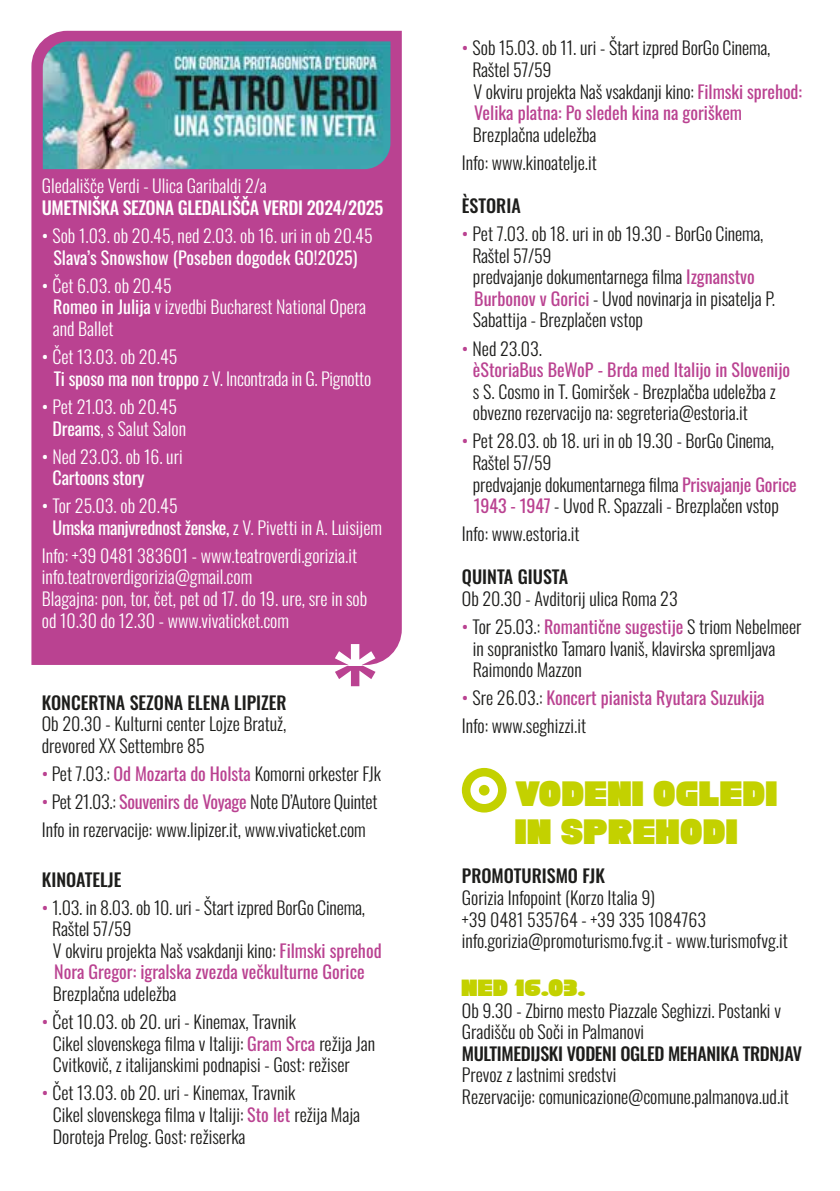
<style>
.page{position:relative;width:840px;height:1191px;background:#fff}
.page>*{position:absolute;margin:0;border:0;box-sizing:border-box;transform-origin:0 0}
.t1{font:36px/38px "Chunky Funks";color:#c3d100}
.t2{font:24px "Chunky Funks";color:#c3d100}
.t3{font:300 18px/21.6px "Oswald";color:#1d1d1b}
.t4{font:300 18px/21.6px "Oswald";color:#fff}
.t5{font:18px/21.6px "Oswald";color:#ba4291}
.t6{font:500 18px "Oswald";color:#1d1d1b}
.t7{font:500 18px "Oswald";letter-spacing:-.025em;color:#fff}
.t8{font:500 18px "Oswald";letter-spacing:-.02em;color:#1d1d1b}
.s1{font-weight:400}
.s2{font-weight:400;color:#ba4291}
.s3{font-weight:300;color:#1d1d1b}
</style>
<div class="page">
<div style="left:31px;top:31px;width:370px;height:634px;background:#ba4291"></div>
<img style="left:43px;top:41px;width:347px;height:128px">
<svg style="left:334px;top:644px;width:41px;height:42px"></svg>
<svg style="left:461px;top:768px;width:45px;height:44px"></svg>
<div style="left:478px;top:785px;width:11px;height:10px;background:#c3d100;border-radius:50%"></div>
<p class="t4" style="left:42px;top:173px;width:226px">Gledališče Verdi - Ulica Garibaldi 2/a</p>
<p class="t7" style="left:42px;top:198px;width:343px">UMETNIŠKA SEZONA GLEDALIŠČA VERDI 2024/2025</p>
<p class="t4" style="left:42px;top:223px;width:332px;text-align:center"><span class="s1">•</span> Sob 1.03. ob 20.45, ned 2.03. ob 16. uri in ob 20.45<br><span class="s1">Slava’s Snowshow (Poseben dogodek GO!2025)</span></p>
<p class="t4" style="left:53px;top:272px;width:315px;text-indent:-11px"><span class="s1">•</span> Čet 6.03. ob 20.45<br><span class="s1">Romeo in Julija</span> v izvedbi Bucharest National Opera and Ballet</p>
<p class="t4" style="left:54px;top:343px;width:319px;text-indent:-12px"><span class="s1">•</span> Čet 13.03. ob 20.45<br><span class="s1">Ti sposo ma non troppo</span> z V. Incontrada in G. Pignotto</p>
<p class="t4" style="left:42px;top:394px;width:146px;text-align:center"><span class="s1">•</span> Pet 21.03. ob 20.45<br><span class="s1">Dreams</span>, s Salut Salon</p>
<p class="t4" style="left:53px;top:443px;width:131px;text-indent:-11px"><span class="s1">•</span> Ned 23.03. ob 16. uri<br><span class="s1">Cartoons story</span></p>
<p class="t4" style="left:53px;top:493px;width:331px;text-indent:-11px"><span class="s1">•</span> Tor 25.03. ob 20.45<br><span class="s1">Umska manjvrednost ženske,</span> z V. Pivetti in A. Luisijem</p>
<p class="t4" style="left:42px;top:542px;width:327px">Info: +39 0481 383601 - www.teatroverdi.gorizia.it info.teatroverdigorizia@gmail.com<br>Blagajna: pon, tor, čet, pet od 17. do 19. ure, sre in sob od 10.30 do 12.30 - www.vivaticket.com</p>
<p class="t6" style="left:42px;top:693px;width:246px">KONCERTNA SEZONA ELENA LIPIZER</p>
<p class="t3" style="left:42px;top:711px;width:246px">Ob 20.30 - Kulturni center Lojze Bratuž, drevored XX Settembre 85</p>
<p class="t3" style="left:42px;top:760px;width:340px"><span class="s2">•</span> Pet 7.03.: <span class="s2">Od Mozarta do Holsta</span> Komorni orkester FJk</p>
<p class="t3" style="left:42px;top:785px;width:337px;line-height:28px"><span class="s2">•</span> Pet 21.03.: <span class="s2">Souvenirs de Voyage</span> Note D’Autore Quintet<br>Info in rezervacije: www.lipizer.it, www.vivaticket.com</p>
<p class="t6" style="left:42px;top:870px;width:81px">KINOATELJE</p>
<p class="t3" style="left:52px;top:894px;width:330px;text-indent:-10px"><span class="s2">•</span> 1.03. in 8.03. ob 10. uri - Štart izpred BorGo Cinema, Raštel 57/59<br>V okviru projekta Naš vsakdanji kino: <span class="s2">Filmski sprehod Nora Gregor: igralska zvezda večkulturne Gorice</span></p>
<p class="t3" style="left:53px;top:981px;width:125px">Brezplačna udeležba</p>
<p class="t3" style="left:53px;top:1009px;width:324px;text-indent:-11px"><span class="s2">•</span> Čet 10.03. ob 20. uri - Kinemax, Travnik<br>Cikel slovenskega filma v Italiji: <span class="s2">Gram Srca</span> režija Jan<br>Cvitkovič, z italijanskimi podnapisi - Gost: režiser</p>
<p class="t3" style="left:53px;top:1080px;width:309px;text-indent:-11px"><span class="s2">•</span> Čet 13.03. ob 20. uri - Kinemax, Travnik<br>Cikel slovenskega filma v Italiji: <span class="s2">Sto let</span> režija Maja<br>Doroteja Prelog. Gost: režiserka</p>
<p class="t3" style="left:472px;top:35px;width:331px;text-indent:-10px"><span class="s2">•</span> Sob 15.03. ob 11. uri - Štart izpred BorGo Cinema, Raštel 57/59<br>V okviru projekta Naš vsakdanji kino: <span class="s2">Filmski sprehod:<br>Velika platna: Po sledeh kina na goriškem</span></p>
<p class="t3" style="left:461px;top:118px;width:136px;line-height:28px;text-align:center">Brezplačna udeležba<br>Info: www.kinoatelje.it</p>
<p class="t6" style="left:461px;top:196px;width:60px">ÈSTORIA</p>
<p class="t3" style="left:472px;top:221px;width:304px;text-indent:-10px"><span class="s2">•</span> Pet 7.03. ob 18. uri in ob 19.30 - BorGo Cinema, Raštel 57/59<br>predvajanje dokumentarnega filma <span class="s2">Izgnanstvo Burbonov v Gorici</span> - Uvod novinarja in pisatelja P.<br>Sabattija - Brezplačen vstop</p>
<p class="t5" style="left:472px;top:335px;width:318px;text-indent:-11px">• <span class="s3">Ned 23.03.<br></span>èStoriaBus BeWoP - Brda med Italijo in Slovenijo</p>
<p class="t3" style="left:472px;top:378px;width:304px">s S. Cosmo in T. Gomiršek - Brezplačba udeležba z obvezno rezervacijo na: segreteria@estoria.it</p>
<p class="t3" style="left:472px;top:428px;width:326px;text-indent:-10px"><span class="s2">•</span> Pet 28.03. ob 18. uri in ob 19.30 - BorGo Cinema, Raštel 57/59<br>predvajanje dokumentarnega filma <span class="s2">Prisvajanje Gorice 1943 - 1947</span> - Uvod R. Spazzali - Brezplačen vstop</p>
<p class="t3" style="left:461px;top:521px;width:119px">Info: www.estoria.it</p>
<p class="t6" style="left:461px;top:567px;width:108px">QUINTA GIUSTA</p>
<p class="t3" style="left:461px;top:586px;width:217px">Ob 20.30 - Avditorij ulica Roma 23</p>
<p class="t3" style="left:472px;top:614px;width:330px;text-indent:-11px"><span class="s2">•</span> Tor 25.03.: <span class="s2">Romantične sugestije</span> S triom Nebelmeer in sopranistko Tamaro Ivaniš, klavirska spremljava<br>Raimondo Mazzon</p>
<p class="t5" style="left:461px;top:682px;width:304px;line-height:28px">• <span class="s3">Sre 26.03.:</span> Koncert pianista Ryutara Suzukija<br><span class="s3">Info: www.seghizzi.it</span></p>
<h1 class="t1" style="left:515px;top:772px;width:264px">VODENI OGLEDI<br>IN SPREHODI</h1>
<p class="t6" style="left:461px;top:866px;width:144px">PROMOTURISMO FJK</p>
<p class="t3" style="left:461px;top:884px;width:327px">Gorizia Infopoint (Korzo Italia 9)<br>+39 0481 535764 - +39 335 1084763 info.gorizia@promoturismo.fvg.it - www.turismofvg.it</p>
<h2 class="t2" style="left:461px;top:972px;width:126px">NED 16.03.</h2>
<p class="t3" style="left:461px;top:997px;width:320px">Ob 9.30 - Zbirno mesto Piazzale Seghizzi. Postanki v<br>Gradišču ob Soči in Palmanovi</p>
<p class="t8" style="left:461px;top:1044px;width:341px">MULTIMEDIJSKI VODENI OGLED MEHANIKA TRDNJAV</p>
<p class="t3" style="left:461px;top:1062px;width:328px">Prevoz z lastnimi sredstvi<br>Rezervacije: comunicazione@comune.palmanova.ud.it</p>
</div>
